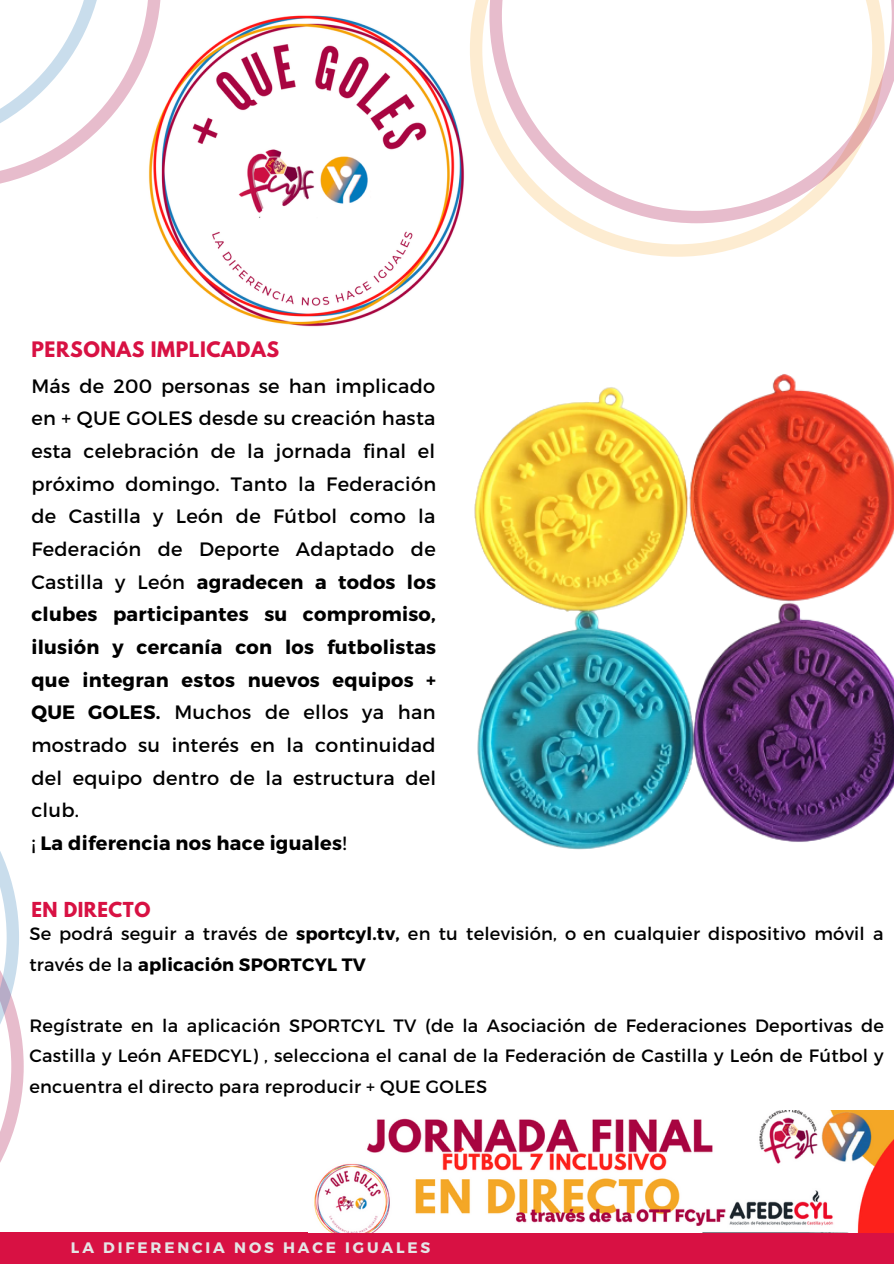
<style>
.page{position:relative;width:894px;height:1264px;background:#fff}
.page>*{position:absolute;margin:0;border:0;box-sizing:border-box;transform-origin:0 0}
.t1{font:19.35px/32.7px "Montserrat";letter-spacing:.015em;color:#000;text-align:justify}
.t2{font:700 19.35px "Montserrat";letter-spacing:.015em;color:#000}
.t3{font:700 18.9px "League Spartan";letter-spacing:.03em;color:#d81143}
.t4{font:700 18.3px "League Spartan";letter-spacing:.03em;color:#d81143}
.t5{font:17.85px/30.5px "Montserrat";letter-spacing:.015em;color:#000}
.t6{font:700 15.15px "Montserrat";letter-spacing:.185em;color:#e5e5e6}
.s1{font-weight:700}
.s2{font-weight:400}
</style>
<div class="page">
<img style="left:149px;top:15px;width:315px;height:312px">
<svg style="left:470px;top:0;width:19px;height:136px;fill:#fdecd1"></svg>
<svg style="left:489px;top:0;width:404px;height:206px"></svg>
<svg style="left:0;top:0;width:161px;height:189px"></svg>
<svg style="left:0;top:851px;width:24px;height:312px"></svg>
<div style="left:0;top:1232px;width:893px;height:31px;background:#d81143"></div>
<img style="left:474px;top:206px;width:419px;height:644px">
<img style="left:314px;top:1110px;width:579px;height:122px">
<p class="t3" style="left:31px;top:340px;width:249px">PERSONAS IMPLICADAS</p>
<p class="t1" style="left:31px;top:368px;width:406px">Más de 200 personas se han implicado en + QUE GOLES desde su creación hasta esta celebración de la jornada final el próximo domingo. Tanto la Federación de Castilla y León de Fútbol como la Federación de Deporte Adaptado de Castilla y León <span class="s1">agradecen a todos los clubes participantes su compromiso, ilusión y cercanía con los futbolistas que integran estos nuevos equipos + QUE GOLES.</span> Muchos de ellos ya han mostrado su interés en la continuidad del equipo dentro de la estructura del club.</p>
<p class="t2" style="left:31px;top:830px;width:316px"><span class="s2">¡</span> La diferencia nos hace iguales<span class="s2">!</span></p>
<p class="t4" style="left:31px;top:900px;width:120px">EN DIRECTO</p>
<p class="t5" style="left:29px;top:918px;width:855px">Se podrá seguir a través de <span class="s1">sportcyl.tv,</span> en tu televisión, o en cualquier dispositivo móvil a través de la <span class="s1">aplicación SPORTCYL TV</span></p>
<p class="t5" style="left:29px;top:1009px;width:855px;text-align:justify">Regístrate en la aplicación SPORTCYL TV (de la Asociación de Federaciones Deportivas de Castilla y León AFEDCYL) , selecciona el canal de la Federación de Castilla y León de Fútbol y encuentra el directo para reproducir + QUE GOLES</p>
<p class="t6" style="left:71px;top:1237px;width:360px">LA DIFERENCIA NOS HACE IGUALES</p>
</div>
